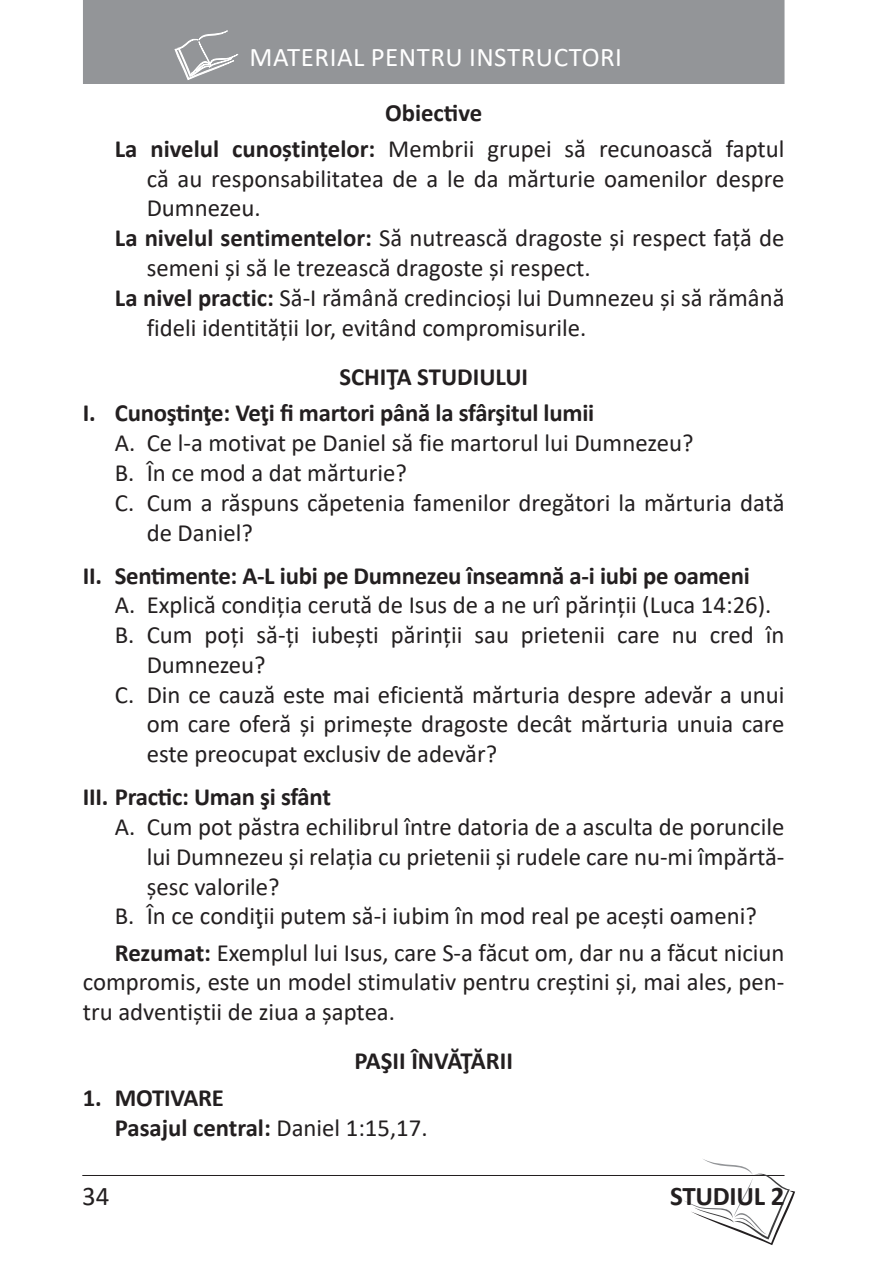
<style>
.page{position:relative;width:893px;height:1276px;background:#fff}
.page>*{position:absolute;margin:0;border:0;box-sizing:border-box;transform-origin:0 0}
.t1{font:27px "Calibri";letter-spacing:.02em;color:#fff}
.t2{font:700 27px "Calibri";letter-spacing:-.01em;color:#231f20}
.t3{font:27px "Calibri";color:#231f20}
.t4{font:24.75px/29.7px "Calibri";color:#231f20;text-align:justify}
.t5{font:700 24.75px/36.2px "Calibri";letter-spacing:-.01em;color:#231f20}
.s1{font-weight:400}
.s2{font-weight:700}
</style>
<div class="page">
<hr style="left:82px;top:1175px;width:703px;height:1px;background:#231f20">
<svg style="left:684px;top:1159px;width:111px;height:86px"></svg>
<div style="left:83px;top:0;width:702px;height:84px;background:#939598"></div>
<svg style="left:174px;top:30px;width:65px;height:50px"></svg>
<p class="t1" style="left:250px;top:39px;width:374px">MATERIAL PENTRU INSTRUCTORI</p>
<p class="t5" style="left:115px;top:94px;width:671px;text-indent:270px">Obiective<br>La nivelul cunoştinţelor: <span class="s1">Membrii grupei să recunoască faptul</span></p>
<p class="t4" style="left:147px;top:163px;width:639px">că au responsabilitatea de a le da mărturie oamenilor despre</p>
<p class="t4" style="left:147px;top:193px;width:115px">Dumnezeu.</p>
<p class="t4" style="left:115px;top:222px;width:671px"><span class="s2">La nivelul sentimentelor:</span> Să nutrească dragoste şi respect faţă de</p>
<p class="t4" style="left:147px;top:252px;width:445px">semeni şi să le trezească dragoste şi respect.</p>
<p class="t4" style="left:115px;top:282px;width:671px"><span class="s2">La nivel practic:</span> Să-I rămână credincioşi lui Dumnezeu şi să rămână</p>
<p class="t4" style="left:147px;top:312px;width:441px">fideli identităţii lor, evitând compromisurile.</p>
<p class="t5" style="left:83px;top:358px;width:513px;text-indent:256px">SCHIŢA STUDIULUI<br>I. Cunoştinţe: Veţi fi martori până la sfârşitul lumii</p>
<p class="t4" style="left:115px;top:427px;width:580px">A. Ce l-a motivat pe Daniel să fie martorul lui Dumnezeu?</p>
<p class="t4" style="left:115px;top:457px;width:294px">B. În ce mod a dat mărturie?</p>
<p class="t4" style="left:115px;top:487px;width:671px">C. Cum a răspuns căpetenia famenilor dregători la mărturia dată</p>
<p class="t4" style="left:147px;top:517px;width:108px">de Daniel?</p>
<p class="t5" style="left:83px;top:557px;width:669px">II. Sentimente: A-L iubi pe Dumnezeu înseamnă a-i iubi pe oameni</p>
<p class="t4" style="left:115px;top:590px;width:658px">A. Explică condiţia cerută de Isus de a ne urî părinţii (Luca 14:26).</p>
<p class="t4" style="left:115px;top:619px;width:671px">B. Cum poţi să-ţi iubeşti părinţii sau prietenii care nu cred în</p>
<p class="t4" style="left:147px;top:649px;width:121px">Dumnezeu?</p>
<p class="t4" style="left:115px;top:679px;width:671px">C. Din ce cauză este mai eficientă mărturia despre adevăr a unui</p>
<p class="t4" style="left:147px;top:709px;width:639px">om care oferă şi primeşte dragoste decât mărturia unuia care</p>
<p class="t4" style="left:147px;top:738px;width:352px">este preocupat exclusiv de adevăr?</p>
<p class="t5" style="left:83px;top:778px;width:250px">III. Practic: Uman şi sfânt</p>
<p class="t4" style="left:115px;top:811px;width:671px">A. Cum pot păstra echilibrul între datoria de a asculta de poruncile</p>
<p class="t4" style="left:147px;top:841px;width:639px">lui Dumnezeu şi relaţia cu prietenii şi rudele care nu-mi împărtă-</p>
<p class="t4" style="left:147px;top:871px;width:134px">şesc valorile?</p>
<p class="t4" style="left:115px;top:900px;width:644px">B. În ce condiţii putem să-i iubim în mod real pe aceşti oameni?</p>
<p class="t4" style="left:83px;top:937px;width:703px;text-indent:32px"><span class="s2">Rezumat:</span> Exemplul lui Isus, care S-a făcut om, dar nu a făcut niciun compromis, este un model stimulativ pentru creştini şi, mai ales, pen&shy;tru adventiştii de ziua a şaptea.</p>
<p class="t5" style="left:354px;top:1043px;width:160px">PAŞII ÎNVĂŢĂRII</p>
<p class="t5" style="left:115px;top:1082px;width:314px;line-height:29.7px;text-indent:-32px">1. MOTIVARE<br>Pasajul central: <span class="s1">Daniel 1:15,17.</span></p>
<p class="t3" style="left:82px;top:1177px;width:29px">34</p>
<p class="t2" style="left:670px;top:1177px;width:116px">STUDIUL 2</p>
</div>
